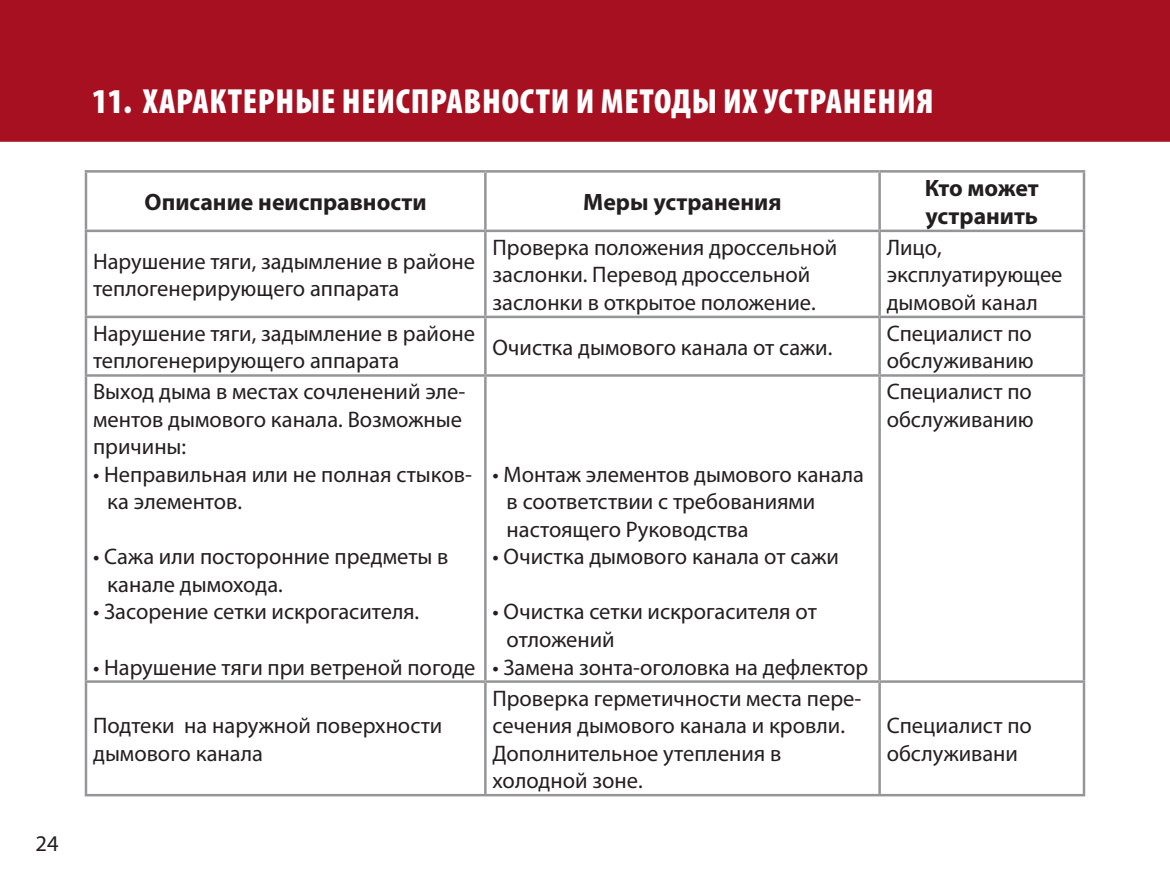
<style>
.page{position:relative;width:1170px;height:886px;background:#fff}
.page>*{position:absolute;margin:0;border:0;box-sizing:border-box;transform-origin:0 0}
.t1{font:900 condensed 35px "Myriad Pro";letter-spacing:.02em;color:#fff}
.t2{font:700 23.75px/27.5px "Myriad Pro";color:#231f20}
.t3{font:22.5px/27.5px "Myriad Pro";color:#231f20}
</style>
<div class="page">
<div style="left:0;top:0;width:1169px;height:142px;background:#a71021"></div>
<hr style="left:85px;top:170px;width:400px;height:3px;background:#939598">
<hr style="left:85px;top:173px;width:2px;height:57px;background:#939598">
<hr style="left:485px;top:170px;width:394px;height:3px;background:#939598">
<hr style="left:484px;top:173px;width:2px;height:57px;background:#939598">
<hr style="left:879px;top:170px;width:206px;height:3px;background:#939598">
<hr style="left:878px;top:173px;width:2px;height:57px;background:#939598">
<hr style="left:1082px;top:173px;width:3px;height:57px;background:#939598">
<hr style="left:85px;top:230px;width:400px;height:2px;background:#939598">
<hr style="left:85px;top:232px;width:2px;height:84px;background:#939598">
<hr style="left:485px;top:230px;width:394px;height:2px;background:#939598">
<hr style="left:484px;top:232px;width:2px;height:84px;background:#939598">
<hr style="left:879px;top:230px;width:206px;height:2px;background:#939598">
<hr style="left:878px;top:232px;width:2px;height:84px;background:#939598">
<hr style="left:1082px;top:232px;width:3px;height:84px;background:#939598">
<hr style="left:85px;top:316px;width:400px;height:2px;background:#939598">
<hr style="left:85px;top:318px;width:2px;height:56px;background:#939598">
<hr style="left:485px;top:316px;width:394px;height:2px;background:#939598">
<hr style="left:484px;top:318px;width:2px;height:56px;background:#939598">
<hr style="left:879px;top:316px;width:206px;height:2px;background:#939598">
<hr style="left:878px;top:318px;width:2px;height:56px;background:#939598">
<hr style="left:1082px;top:318px;width:3px;height:56px;background:#939598">
<hr style="left:85px;top:374px;width:400px;height:3px;background:#939598">
<hr style="left:85px;top:377px;width:2px;height:303px;background:#939598">
<hr style="left:485px;top:374px;width:394px;height:3px;background:#939598">
<hr style="left:484px;top:377px;width:2px;height:303px;background:#939598">
<hr style="left:879px;top:374px;width:206px;height:3px;background:#939598">
<hr style="left:878px;top:377px;width:2px;height:303px;background:#939598">
<hr style="left:1082px;top:377px;width:3px;height:303px;background:#939598">
<hr style="left:85px;top:680px;width:400px;height:3px;background:#939598">
<hr style="left:85px;top:683px;width:2px;height:111px;background:#939598">
<hr style="left:485px;top:680px;width:394px;height:3px;background:#939598">
<hr style="left:484px;top:683px;width:2px;height:111px;background:#939598">
<hr style="left:879px;top:680px;width:206px;height:3px;background:#939598">
<hr style="left:878px;top:683px;width:2px;height:111px;background:#939598">
<hr style="left:1082px;top:683px;width:3px;height:111px;background:#939598">
<hr style="left:85px;top:794px;width:1000px;height:2px;background:#939598">
<p class="t3" style="left:35px;top:830px;width:25px">24</p>
<h1 class="t1" style="left:92px;top:85px;width:842px">11. ХАРАКТЕРНЫЕ НЕИСПРАВНОСТИ И МЕТОДЫ ИХ УСТРАНЕНИЯ</h1>
<p class="t2" style="left:145px;top:189px;width:283px">Описание неисправности</p>
<p class="t2" style="left:583px;top:189px;width:200px">Меры устранения</p>
<p class="t2" style="left:924px;top:175px;width:115px">Кто может устранить</p>
<p class="t3" style="left:93px;top:248px;width:383px">Нарушение тяги, задымление в районе теплогенерирующего аппарата</p>
<p class="t3" style="left:93px;top:320px;width:383px">Нарушение тяги, задымление в районе теплогенерирующего аппарата</p>
<p class="t3" style="left:93px;top:379px;width:374px">Выход дыма в местах сочленений эле&shy;ментов дымового канала. Возможные причины:</p>
<p class="t3" style="left:107px;top:461px;width:366px;text-indent:-14px">• Неправильная или не полная стыков&shy;ка элементов.</p>
<p class="t3" style="left:107px;top:544px;width:342px;text-indent:-14px">• Сажа или посторонние предметы в канале дымохода.</p>
<p class="t3" style="left:93px;top:599px;width:328px">• Засорение сетки искрогасителя.</p>
<p class="t3" style="left:93px;top:654px;width:384px">• Нарушение тяги при ветреной погоде</p>
<p class="t3" style="left:93px;top:712px;width:351px">Подтеки на наружной поверхности дымового канала</p>
<p class="t3" style="left:492px;top:234px;width:346px">Проверка положения дроссельной заслонки. Перевод дроссельной заслонки в открытое положение.</p>
<p class="t3" style="left:886px;top:234px;width:177px">Лицо, эксплуатирующее дымовой канал</p>
<p class="t3" style="left:492px;top:334px;width:341px">Очистка дымового канала от сажи.</p>
<p class="t3" style="left:506px;top:461px;width:359px;text-indent:-14px">• Монтаж элементов дымового канала в соответствии с требованиями настоящего Руководства</p>
<p class="t3" style="left:492px;top:544px;width:348px">• Очистка дымового канала от сажи</p>
<p class="t3" style="left:506px;top:599px;width:312px;text-indent:-14px">• Очистка сетки искрогасителя от отложений</p>
<p class="t3" style="left:492px;top:654px;width:377px">• Замена зонта-оголовка на дефлектор</p>
<p class="t3" style="left:492px;top:685px;width:370px">Проверка герметичности места пере&shy;сечения дымового канала и кровли.<br>Дополнительное утепления в холодной зоне.</p>
<p class="t3" style="left:886px;top:320px;width:149px">Специалист по обслуживанию</p>
<p class="t3" style="left:886px;top:379px;width:149px">Специалист по обслуживанию</p>
<p class="t3" style="left:886px;top:712px;width:147px">Специалист по обслуживани</p>
</div>
